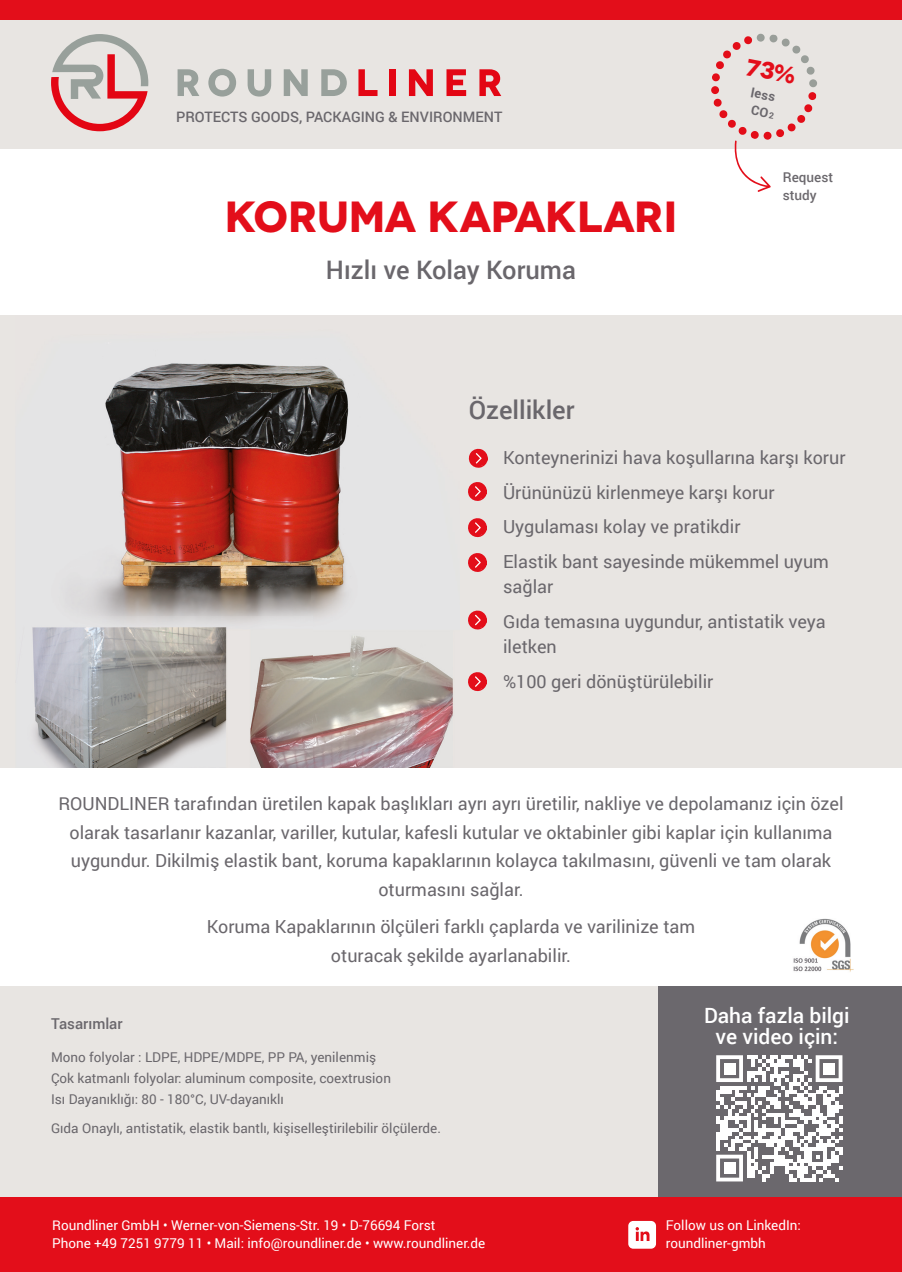
<style>
.page{position:relative;width:902px;height:1272px;background:#fff}
.page>*{position:absolute;margin:0;border:0;box-sizing:border-box;transform-origin:0 0}
.t1{font:700 43.5px "Novecentowide";letter-spacing:-.02em;color:#e30e1a}
.t2{font:500 25.5px "Roboto";color:#6a676c}
.t3{font:500 21px/21px "Roboto";color:#fff;text-align:center}
.t4{font:18px/34.5px "Roboto";color:#6a676c}
.t5{font:500 15px "Roboto";color:#6a676c}
.t6{font:500 14.4px "Roboto";color:#6a676c}
.t7{font:13.5px/21px "Roboto";color:#6a676c}
.t8{font:13.5px/18px "Roboto";color:#fff}
.t9{font:500 13.5px/18px "Roboto";color:#6b686d}
.t10{font:700 12.9px/17.2px "Roboto";color:#6a676c}
.s1{font-size:8.7px}
</style>
<div class="page">
<div style="left:656px;top:985px;width:245px;height:213px;background:#6b686d"></div>
<svg style="left:716px;top:1055px;width:126px;height:126px"></svg>
<div style="left:723px;top:1062px;width:12px;height:12px;background:#fff"></div>
<div style="left:823px;top:1062px;width:11px;height:12px;background:#fff"></div>
<div style="left:723px;top:1162px;width:12px;height:11px;background:#fff"></div>
<div style="left:0;top:316px;width:901px;height:451px;background:#e8e5e2"></div>
<div style="left:0;top:985px;width:657px;height:214px;background:#e8e5e2"></div>
<div style="left:0;top:19px;width:901px;height:130px;background:#e8e5e2"></div>
<div style="left:0;top:0;width:901px;height:19px;background:#e30e1a"></div>
<svg style="left:468px;top:448px;width:20px;height:20px"></svg>
<svg style="left:468px;top:518px;width:19px;height:19px"></svg>
<svg style="left:468px;top:553px;width:19px;height:19px"></svg>
<svg style="left:468px;top:610px;width:19px;height:20px"></svg>
<svg style="left:711px;top:73px;width:9px;height:9px"></svg>
<div style="left:808px;top:92px;width:8px;height:8px;background:#e30d18;border-radius:4px"></div>
<div style="left:711px;top:86px;width:8px;height:8px;background:#e30d18;border-radius:50%"></div>
<div style="left:809px;top:79px;width:8px;height:8px;background:#999e99;border-radius:50%"></div>
<svg style="left:713px;top:98px;width:99px;height:94px"></svg>
<img style="left:793px;top:918px;width:61px;height:54px">
<svg style="left:51px;top:34px;width:97px;height:97px"></svg>
<svg style="left:177px;top:69px;width:22px;height:27px"></svg>
<svg style="left:208px;top:69px;width:28px;height:28px"></svg>
<svg style="left:247px;top:69px;width:24px;height:28px"></svg>
<svg style="left:284px;top:69px;width:24px;height:27px"></svg>
<svg style="left:321px;top:69px;width:26px;height:27px"></svg>
<svg style="left:358px;top:69px;width:19px;height:27px"></svg>
<div style="left:389px;top:69px;width:6px;height:27px;background:#e30614"></div>
<svg style="left:409px;top:69px;width:24px;height:27px"></svg>
<svg style="left:446px;top:69px;width:20px;height:27px"></svg>
<svg style="left:479px;top:69px;width:22px;height:27px"></svg>
<svg style="left:468px;top:672px;width:19px;height:19px"></svg>
<svg style="left:468px;top:482px;width:19px;height:19px"></svg>
<img style="left:32px;top:363px;width:421px;height:404px">
<div style="left:0;top:1197px;width:901px;height:74px;background:#e30e1a"></div>
<svg style="left:628px;top:1220px;width:28px;height:28px"></svg>
<svg style="left:715px;top:36px;width:100px;height:48px"></svg>
<p class="t6" style="left:176px;top:106px;width:328px">PROTECTS GOODS, PACKAGING &amp; ENVIRONMENT</p>
<h1 class="t1" style="left:224px;top:189px;width:455px">KORUMA KAPAKLARI</h1>
<h2 class="t2" style="left:326px;top:252px;width:251px">Hızlı ve Kolay Koruma</h2>
<h2 class="t2" style="left:469px;top:392px;width:107px">Özellikler</h2>
<p class="t10" style="left:752px;top:83px;width:28px;rotate:11deg">less<br>CO <span class="s1">2</span></p>
<p class="t9" style="left:782px;top:168px;width:52px">Request study</p>
<p class="t4" style="left:503px;top:440px;width:344px">Konteynerinizi hava koşullarına karşı korur Ürününüzü kirlenmeye karşı korur Uygulaması kolay ve pratikdir<br>Elastik bant sayesinde mükemmel uyum</p>
<p class="t4" style="left:503px;top:569px;width:324px">sağlar<br>Gıda temasına uygundur, antistatik veya</p>
<p class="t4" style="left:503px;top:629px;width:212px">iletken<br>%100 geri dönüştürülebilir</p>
<p class="t4" style="left:58px;top:788px;width:786px;line-height:28.5px;text-align:center">ROUNDLINER tarafından üretilen kapak başlıkları ayrı ayrı üretilir, nakliye ve depolamanız için özel olarak tasarlanır kazanlar, variller, kutular, kafesli kutular ve oktabinler gibi kaplar için kullanıma uygundur. Dikilmiş elastik bant, koruma kapaklarının kolayca takılmasını, güvenli ve tam olarak oturmasını sağlar.</p>
<p class="t4" style="left:207px;top:911px;width:490px;line-height:28.5px;text-align:center">Koruma Kapaklarının ölçüleri farklı çaplarda ve varilinize tam oturacak şekilde ayarlanabilir.</p>
<p class="t5" style="left:51px;top:1013px;width:73px">Tasarımlar</p>
<p class="t7" style="left:51px;top:1046px;width:341px">Mono folyolar : LDPE, HDPE/MDPE, PP PA, yenilenmiş<br>Çok katmanlı folyolar: aluminum composite, coextrusion<br>Isı Dayanıklığı: 80 - 180°C, UV-dayanıklı</p>
<p class="t7" style="left:51px;top:1116px;width:391px">Gıda Onaylı, antistatik, elastik bantlı, kişiselleştirilebilir ölçülerde.</p>
<p class="t3" style="left:704px;top:1004px;width:147px">Daha fazla bilgi ve video için:</p>
<p class="t8" style="left:52px;top:1215px;width:434px">Roundliner GmbH • Werner-von-Siemens-Str. 19 • D-76694 Forst<br>Phone +49 7251 9779 11 • Mail: info@roundliner.de • www.roundliner.de</p>
<p class="t8" style="left:665px;top:1216px;width:137px">Follow us on LinkedIn: roundliner-gmbh</p>
</div>
